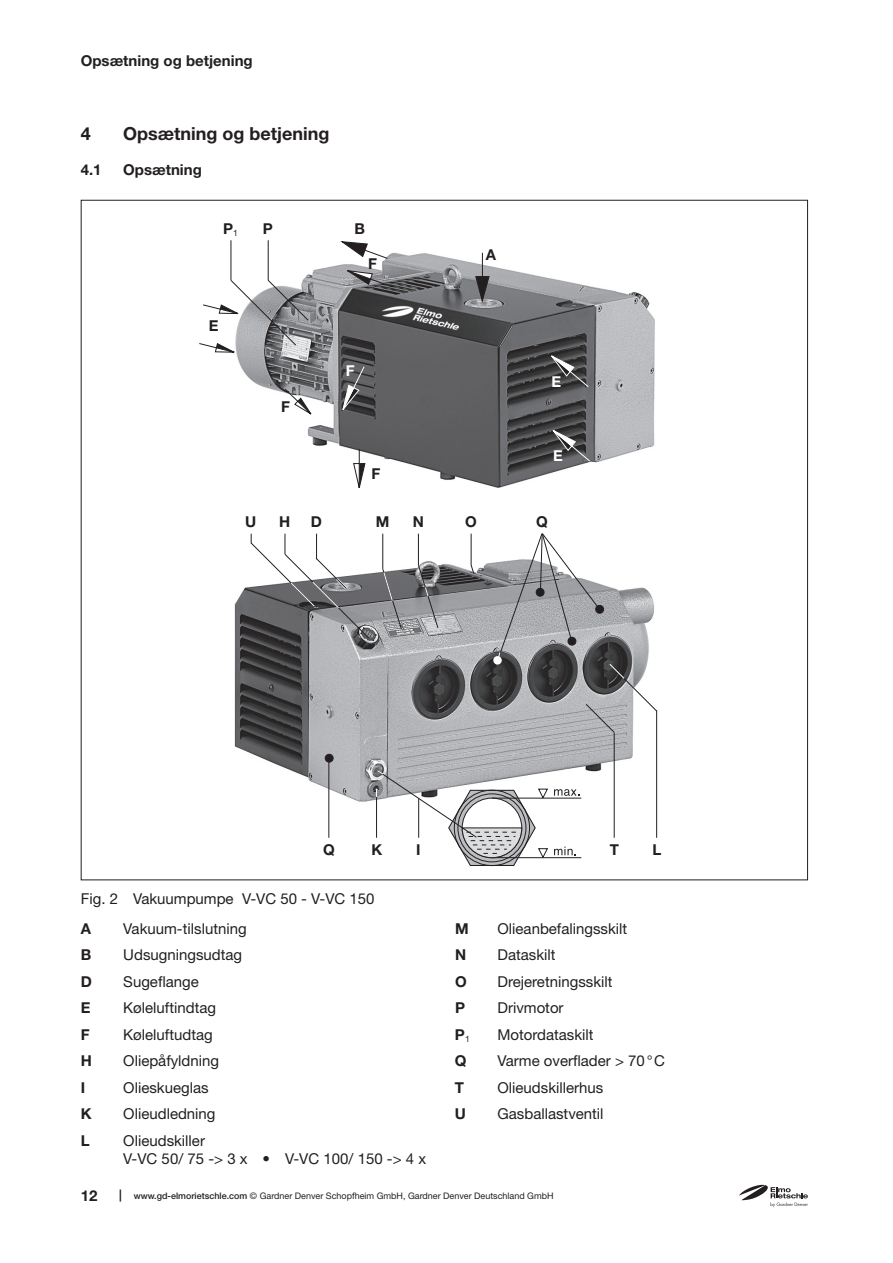
<style>
.page{position:relative;width:893px;height:1263px;background:#fff}
.page>*{position:absolute;margin:0;border:0;box-sizing:border-box;transform-origin:0 0}
.t1{font:700 18px "Helvetica Neue LT Pro";color:#231f20}
.t2{font:15px/18px "Helvetica Neue LT Pro";color:#231f20}
.t3{font:700 15px "Helvetica Neue LT Pro";color:#231f20}
.t4{font:700 15px "Helvetica Neue LT Pro";color:#fff}
.t5{font:9px "Helvetica Neue LT Pro";color:#231f20}
.s1{font-weight:700;font-size:12px}
.s2{font-weight:500}
</style>
<div class="page">
<svg style="left:739px;top:1184px;width:69px;height:23px"></svg>
<img style="left:237px;top:249px;width:418px;height:239px">
<img style="left:234px;top:557px;width:399px;height:247px">
<hr style="left:492px;top:857px;width:89px;height:1px;background:#231f20">
<hr style="left:492px;top:798px;width:89px;height:1px;background:#231f20">
<svg style="left:554px;top:789px;width:26px;height:7px"></svg>
<svg style="left:554px;top:846px;width:22px;height:9px"></svg>
<svg style="left:341px;top:241px;width:47px;height:18px"></svg>
<svg style="left:284px;top:388px;width:28px;height:27px"></svg>
<svg style="left:353px;top:449px;width:12px;height:39px"></svg>
<svg style="left:341px;top:366px;width:24px;height:46px"></svg>
<svg style="left:551px;top:428px;width:40px;height:34px"></svg>
<svg style="left:549px;top:354px;width:40px;height:34px"></svg>
<svg style="left:345px;top:269px;width:48px;height:19px"></svg>
<svg style="left:475px;top:253px;width:15px;height:49px"></svg>
<hr style="left:614px;top:733px;width:1px;height:105px;background:#231f20">
<div style="left:493px;top:656px;width:9px;height:8px;background:#fff;border-radius:50%"></div>
<hr style="left:382px;top:534px;width:1px;height:35px;background:#231f20">
<hr style="left:418px;top:534px;width:1px;height:31px;background:#231f20">
<hr style="left:656px;top:710px;width:1px;height:128px;background:#231f20">
<hr style="left:329px;top:758px;width:1px;height:80px;background:#231f20">
<div style="left:325px;top:754px;width:8px;height:8px;background:#231f20;border-radius:50%"></div>
<div style="left:325px;top:754px;width:8px;height:8px;border:1px solid #231f20;border-radius:50%"></div>
<svg style="left:382px;top:568px;width:20px;height:62px"></svg>
<svg style="left:497px;top:533px;width:161px;height:200px"></svg>
<svg style="left:376px;top:770px;width:172px;height:96px"></svg>
<svg style="left:418px;top:564px;width:21px;height:65px"></svg>
<svg style="left:470px;top:564px;width:4px;height:10px"></svg>
<hr style="left:471px;top:534px;width:1px;height:31px;background:#231f20">
<svg style="left:250px;top:534px;width:119px;height:105px"></svg>
<hr style="left:268px;top:240px;width:1px;height:40px;background:#231f20">
<hr style="left:231px;top:240px;width:1px;height:40px;background:#231f20">
<svg style="left:199px;top:279px;width:110px;height:78px"></svg>
<p class="t3" style="left:81px;top:51px;width:173px">Opsætning og betjening</p>
<p class="t1" style="left:81px;top:123px;width:12px">4</p>
<p class="t1" style="left:123px;top:123px;width:208px">Opsætning og betjening</p>
<p class="t3" style="left:81px;top:161px;width:22px">4.1</p>
<p class="t3" style="left:123px;top:161px;width:80px">Opsætning</p>
<p class="t3" style="left:223px;top:219px;width:16px">P<sub>1</sub></p>
<p class="t3" style="left:263px;top:219px;width:12px">P</p>
<p class="t3" style="left:355px;top:219px;width:12px">B</p>
<p class="t3" style="left:368px;top:255px;width:10px">F</p>
<p class="t3" style="left:209px;top:316px;width:11px">E</p>
<p class="t3" style="left:281px;top:397px;width:10px">F</p>
<p class="t4" style="left:346px;top:361px;width:10px">F</p>
<p class="t3" style="left:371px;top:465px;width:10px">F</p>
<p class="t3" style="left:486px;top:245px;width:12px">A</p>
<p class="t4" style="left:552px;top:372px;width:11px">E</p>
<p class="t4" style="left:553px;top:447px;width:11px">E</p>
<p class="t3" style="left:245px;top:513px;width:13px">U</p>
<p class="t3" style="left:465px;top:513px;width:13px">O</p>
<p class="t3" style="left:311px;top:513px;width:13px">D</p>
<p class="t3" style="left:413px;top:513px;width:13px">N</p>
<p class="t3" style="left:536px;top:513px;width:13px">Q</p>
<p class="t3" style="left:279px;top:513px;width:13px">H</p>
<p class="t3" style="left:376px;top:513px;width:15px">M</p>
<p class="t3" style="left:323px;top:840px;width:13px">Q</p>
<p class="t3" style="left:652px;top:840px;width:10px">L</p>
<p class="t3" style="left:610px;top:840px;width:11px">T</p>
<p class="t3" style="left:371px;top:840px;width:12px">K</p>
<p class="t3" style="left:416px;top:840px;width:6px">I</p>
<p class="t2" style="left:81px;top:889px;width:295px">Fig. 2 Vakuumpumpe V-VC 50 - V-VC 150</p>
<p class="t3" style="left:81px;top:919px;width:12px">A</p>
<p class="t2" style="left:123px;top:919px;width:125px">Vakuum-tilslutning</p>
<p class="t3" style="left:81px;top:945px;width:12px">B</p>
<p class="t2" style="left:123px;top:945px;width:120px">Udsugningsudtag</p>
<p class="t3" style="left:81px;top:972px;width:13px">D</p>
<p class="t2" style="left:123px;top:972px;width:77px">Sugeflange</p>
<p class="t3" style="left:81px;top:998px;width:11px">E</p>
<p class="t2" style="left:123px;top:998px;width:94px">Køleluftindtag</p>
<p class="t3" style="left:81px;top:1025px;width:10px">F</p>
<p class="t2" style="left:123px;top:1025px;width:91px">Køleluftudtag</p>
<p class="t3" style="left:81px;top:1051px;width:13px">H</p>
<p class="t2" style="left:123px;top:1051px;width:97px">Oliepåfyldning</p>
<p class="t3" style="left:81px;top:1078px;width:6px">I</p>
<p class="t2" style="left:123px;top:1078px;width:87px">Olieskueglas</p>
<p class="t3" style="left:81px;top:1104px;width:12px">K</p>
<p class="t2" style="left:123px;top:1104px;width:94px">Olieudledning</p>
<p class="t3" style="left:81px;top:1131px;width:10px">L</p>
<p class="t2" style="left:123px;top:1131px;width:304px">Olieudskiller<br>V-VC 50/ 75 -&gt; 3 x • V-VC 100/ 150 -&gt; 4 x</p>
<p class="t3" style="left:455px;top:919px;width:15px">M</p>
<p class="t2" style="left:497px;top:919px;width:131px">Olieanbefalingsskilt</p>
<p class="t3" style="left:455px;top:945px;width:13px">N</p>
<p class="t2" style="left:497px;top:945px;width:60px">Dataskilt</p>
<p class="t3" style="left:455px;top:972px;width:13px">O</p>
<p class="t2" style="left:497px;top:972px;width:117px">Drejeretningsskilt</p>
<p class="t3" style="left:455px;top:998px;width:12px">P</p>
<p class="t2" style="left:497px;top:998px;width:68px">Drivmotor</p>
<p class="t3" style="left:455px;top:1025px;width:16px">P<sub>1</sub></p>
<p class="t2" style="left:497px;top:1025px;width:98px">Motordataskilt</p>
<p class="t3" style="left:455px;top:1051px;width:13px">Q</p>
<p class="t2" style="left:497px;top:1051px;width:169px">Varme overflader &gt; 70°C</p>
<p class="t3" style="left:455px;top:1078px;width:11px">T</p>
<p class="t2" style="left:497px;top:1078px;width:107px">Olieudskillerhus</p>
<p class="t3" style="left:455px;top:1104px;width:13px">U</p>
<p class="t2" style="left:497px;top:1104px;width:108px">Gasballastventil</p>
<p class="t3" style="left:81px;top:1187px;width:18px">12</p>
<p class="t5" style="left:119px;top:1191px;width:436px"><span class="s1">|</span> <span class="s2">www.gd-elmorietschle.com</span> © Gardner Denver Schopfheim GmbH, Gardner Denver Deutschland GmbH</p>
</div>
